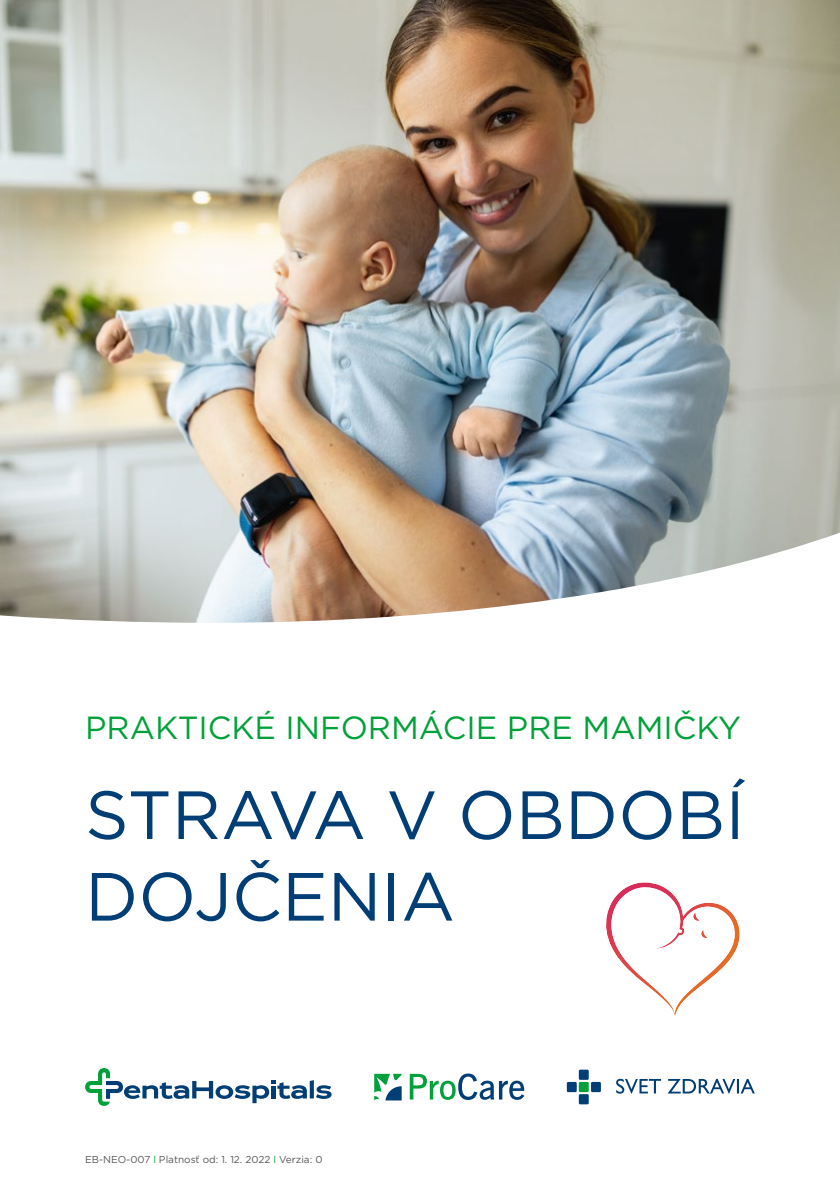
<style>
.page{position:relative;width:840px;height:1191px;background:#fff}
.page>*{position:absolute;margin:0;border:0;box-sizing:border-box;transform-origin:0 0}
.t1{font:68px/81.6px "Gotham";color:#003e75}
.t2{font:32px "Gotham";color:#00a13a}
.t3{font:10px "Gotham";color:#575756}
.s1{color:#00a13a}
</style>
<div class="page">
<img style="left:0;top:0;width:839px;height:623px">
<svg style="left:85px;top:1068px;width:246px;height:38px"></svg>
<svg style="left:374px;top:1073px;width:27px;height:27px"></svg>
<svg style="left:409px;top:1073px;width:115px;height:27px"></svg>
<svg style="left:616px;top:1078px;width:138px;height:15px"></svg>
<div style="left:578px;top:1069px;width:10px;height:10px;background:#003e75"></div>
<div style="left:578px;top:1082px;width:10px;height:10px;background:#00a13a"></div>
<div style="left:590px;top:1082px;width:10px;height:10px;background:#003e75"></div>
<div style="left:566px;top:1082px;width:10px;height:10px;background:#003e75"></div>
<div style="left:578px;top:1094px;width:10px;height:10px;background:#003e75"></div>
<svg style="left:606px;top:882px;width:133px;height:134px"></svg>
<h2 class="t2" style="left:85px;top:710px;width:657px">PRAKTICKÉ INFORMÁCIE PRE MAMIČKY</h2>
<h1 class="t1" style="left:85px;top:774px;width:661px">STRAVA V OBDOBÍ<br>DOJČENIA</h1>
<p class="t3" style="left:85px;top:1153px;width:239px">EB-NEO-007 <span class="s1">l</span> Platnosť od: 1. 12. 2022 <span class="s1">l</span> Verzia: 0</p>
</div>
